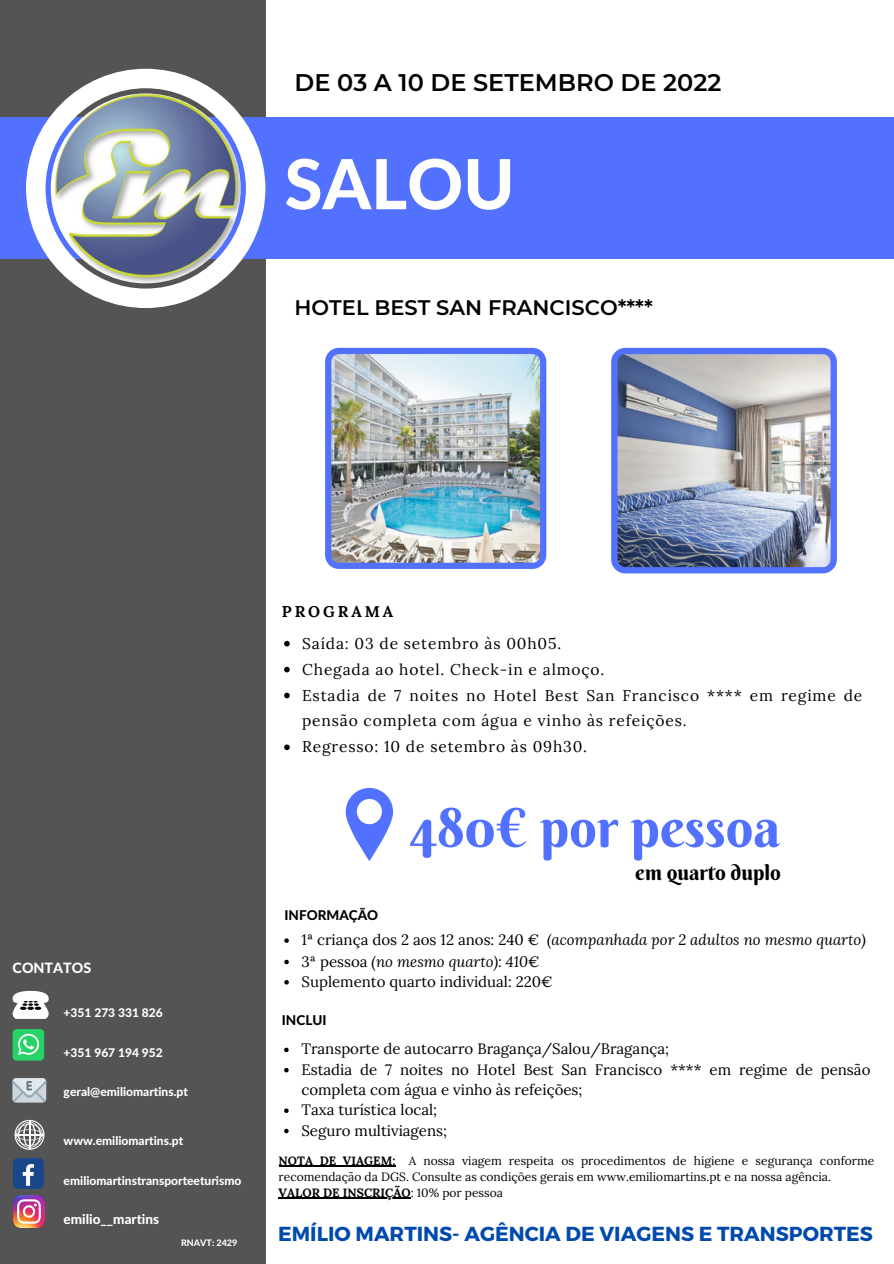
<style>
.page{position:relative;width:894px;height:1264px;background:#fff}
.page>*{position:absolute;margin:0;border:0;box-sizing:border-box;transform-origin:0 0}
.t1{font:800 69px "Lato Latin";color:#fff}
.t2{font:54px "Berkshire Swash";color:#5271ff}
.t3{font:600 24px "Montserrat";color:#000}
.t4{font:600 21px "Montserrat";color:#000}
.t5{font:21px "Berkshire Swash";color:#000}
.t6{font:700 20.25px "Montserrat";color:#004aad}
.t7{font:15.6px/26px "Lora";letter-spacing:.055em;color:#000}
.t8{font:700 15.6px "Lora";letter-spacing:.185em;color:#000}
.t9{font:15px/20.2px "Lora";color:#000}
.t10{font:italic 15px "Lora";color:#000}
.t11{font:800 14.25px "Lato Latin";color:#fff}
.t12{font:800 13.5px "Lato Latin";color:#000}
.t13{font:800 13.5px "Lato Latin";color:#fff}
.t14{font:12px/16px "Lora";color:#000}
.t15{font:800 12px "Lato Latin";color:#fff}
.t16{font:700 12px "Lora";color:#000}
.t17{font:800 9px "Lato Latin";color:#fff}
.s1{font-style:normal}
.s2{font-weight:700}
.s3{font-weight:400}
</style>
<div class="page">
<div style="left:0;top:0;width:266px;height:1263px;background:#545454"></div>
<div style="left:0;top:117px;width:893px;height:142px;background:#5271ff"></div>
<svg style="left:26px;top:69px;width:239px;height:239px"></svg>
<svg style="left:345px;top:788px;width:48px;height:73px"></svg>
<img style="left:13px;top:1195px;width:32px;height:31px">
<div style="left:13px;top:1158px;width:31px;height:30px;background:#1a4789;border-radius:5px"></div>
<svg style="left:23px;top:1164px;width:11px;height:21px"></svg>
<svg style="left:12px;top:1078px;width:34px;height:24px"></svg>
<svg style="left:13px;top:990px;width:36px;height:28px"></svg>
<svg style="left:15px;top:1119px;width:29px;height:30px"></svg>
<img style="left:325px;top:348px;width:221px;height:221px">
<img style="left:611px;top:348px;width:225px;height:225px">
<svg style="left:284px;top:641px;width:6px;height:5px"></svg>
<svg style="left:284px;top:666px;width:6px;height:6px"></svg>
<svg style="left:284px;top:692px;width:6px;height:6px"></svg>
<svg style="left:284px;top:744px;width:6px;height:6px"></svg>
<svg style="left:284px;top:938px;width:5px;height:4px"></svg>
<svg style="left:284px;top:959px;width:5px;height:5px"></svg>
<svg style="left:284px;top:980px;width:5px;height:4px"></svg>
<svg style="left:284px;top:1047px;width:4px;height:5px"></svg>
<svg style="left:284px;top:1067px;width:4px;height:5px"></svg>
<svg style="left:284px;top:1108px;width:4px;height:4px"></svg>
<svg style="left:284px;top:1128px;width:4px;height:5px"></svg>
<div style="left:13px;top:1029px;width:31px;height:31px;background:#25d366;border-radius:4px"></div>
<svg style="left:18px;top:1033px;width:21px;height:21px"></svg>
<hr style="left:278px;top:1165px;width:117px;height:1px;background:#000">
<hr style="left:278px;top:1197px;width:132px;height:1px;background:#000">
<p class="t3" style="left:294px;top:68px;width:428px">DE 03 A 10 DE SETEMBRO DE 2022</p>
<p class="t1" style="left:284px;top:154px;width:232px">SALOU</p>
<p class="t4" style="left:294px;top:294px;width:359px">HOTEL BEST SAN FRANCISCO****</p>
<p class="t11" style="left:13px;top:961px;width:80px">CONTATOS</p>
<p class="t15" style="left:64px;top:1007px;width:101px">+351 273 331 826</p>
<p class="t15" style="left:64px;top:1047px;width:101px">+351 967 194 952</p>
<p class="t15" style="left:64px;top:1086px;width:126px">geral@emiliomartins.pt</p>
<p class="t15" style="left:64px;top:1135px;width:121px">www.emiliomartins.pt</p>
<p class="t15" style="left:64px;top:1175px;width:179px">emiliomartinstransporteeturismo</p>
<p class="t13" style="left:64px;top:1212px;width:97px">emilio__martins</p>
<p class="t17" style="left:181px;top:1238px;width:58px">RNAVT: 2429</p>
<p class="t8" style="left:282px;top:601px;width:113px">PROGRAMA</p>
<p class="t7" style="left:302px;top:630px;width:260px">Saída: 03 de setembro às 00h05.</p>
<p class="t7" style="left:302px;top:656px;width:304px">Chegada ao hotel. Check-in e almoço.</p>
<p class="t7" style="left:302px;top:682px;width:561px">Estadia de 7 noites no Hotel Best San Francisco **** em regime de pensão completa com água e vinho às refeições.</p>
<p class="t7" style="left:302px;top:733px;width:286px">Regresso: 10 de setembro às 09h30.</p>
<p class="t2" style="left:409px;top:794px;width:373px">480€ por pessoa</p>
<p class="t5" style="left:635px;top:859px;width:147px">em quarto duplo</p>
<p class="t12" style="left:284px;top:909px;width:95px">INFORMAÇÃO</p>
<p class="t10" style="left:301px;top:929px;width:565px"><span class="s1">1ª criança dos 2 aos 12 anos: 240 €</span> (acompanhada por 2 adultos no mesmo quarto)</p>
<p class="t10" style="left:301px;top:951px;width:239px"><span class="s1">3ª pessoa</span> (no mesmo quarto): 410<span class="s1">€</span></p>
<p class="t9" style="left:301px;top:971px;width:252px">Suplemento quarto individual: 220€</p>
<p class="t12" style="left:282px;top:1013px;width:46px">INCLUI</p>
<p class="t9" style="left:301px;top:1038px;width:369px">Transporte de autocarro Bragança/Salou/Bragança;</p>
<p class="t9" style="left:301px;top:1059px;width:570px">Estadia de 7 noites no Hotel Best San Francisco **** em regime de pensão completa com água e vinho às refeições;</p>
<p class="t9" style="left:301px;top:1099px;width:137px">Taxa turística local;</p>
<p class="t9" style="left:301px;top:1119px;width:147px">Seguro multiviagens;</p>
<p class="t14" style="left:278px;top:1152px;width:597px"><span class="s2">NOTA DE VIAGEM:</span> A nossa viagem respeita os procedimentos de higiene e segurança conforme recomendação da DGS. Consulte as condições gerais em www.emiliomartins.pt e na nossa agência.</p>
<p class="t16" style="left:278px;top:1184px;width:226px">VALOR DE INSCRIÇÃO<span class="s3">: 10% por pessoa</span></p>
<p class="t6" style="left:278px;top:1220px;width:596px">EMÍLIO MARTINS- AGÊNCIA DE VIAGENS E TRANSPORTES</p>
</div>
